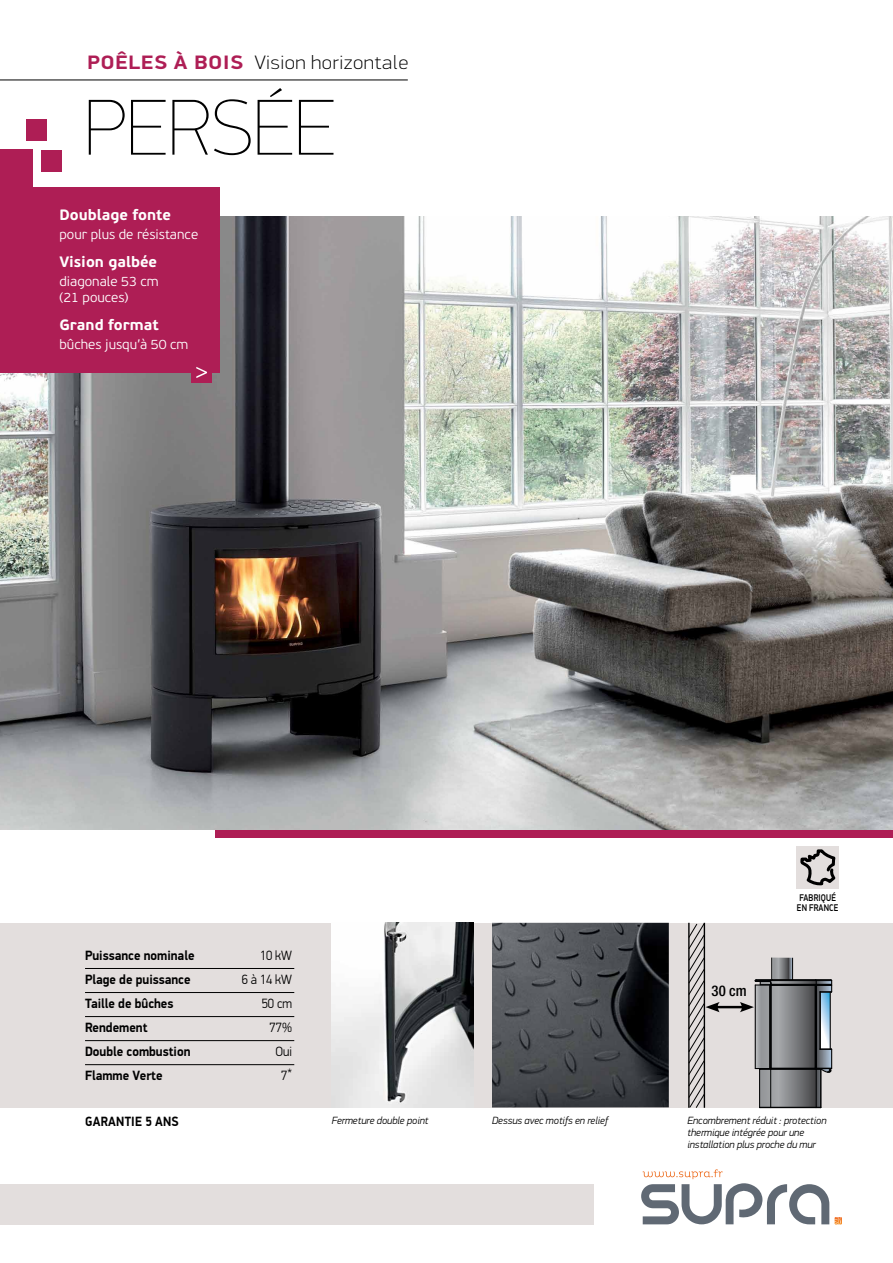
<style>
.page{position:relative;width:893px;height:1263px;background:#fff}
.page>*{position:absolute;margin:0;border:0;box-sizing:border-box;transform-origin:0 0}
.t1{font:100 79.5px "PF Din Display Pro";color:#000}
.t2{font:100 19.5px "PF Din Display Pro";letter-spacing:.02em;color:#000;scale:1.1 1}
.t3{font:700 15px "PF Beau Sans Pro";color:#fff}
.t4{font:500 condensed 14.7px "Helvetica Neue";color:#000}
.t5{font:700 13.5px "PF Din Display Pro";color:#000;scale:.95 1}
.t6{font:300 13.5px/16.5px "PF Beau Sans Pro";color:#fff}
.t7{font:300 13.5px "PF Din Display Pro";color:#000;scale:.95 1}
.t8{font:700 13.5px "PF Din Display Pro";letter-spacing:.02em;color:#000;scale:.9 1}
.t9{font:italic 300 10.5px/12px "PF Din Display Pro";color:#000}
.t10{font:500 9.75px/10.5px "PF Din Display Pro";letter-spacing:.02em;color:#000;scale:.83 1}
.s1{font-weight:700;color:#ae1e55}
</style>
<div class="page">
<div style="left:216px;top:780px;width:677px;height:58px;background:#ae1e55"></div>
<div style="left:0;top:923px;width:893px;height:185px;background:#e3dedd"></div>
<img style="left:0;top:217px;width:893px;height:612px">
<div style="left:0;top:1184px;width:593px;height:41px;background:#e3dedd"></div>
<svg style="left:835px;top:1217px;width:7px;height:7px"></svg>
<svg style="left:641px;top:1169px;width:188px;height:55px"></svg>
<div style="left:0;top:150px;width:32px;height:43px;background:#ae1e55"></div>
<div style="left:41px;top:150px;width:21px;height:21px;background:#ae1e55"></div>
<div style="left:27px;top:119px;width:20px;height:21px;background:#ae1e55"></div>
<div style="left:0;top:187px;width:220px;height:185px;background:#ae1e55"></div>
<div style="left:191px;top:362px;width:21px;height:21px;background:#ae1e55"></div>
<svg style="left:196px;top:367px;width:11px;height:11px"></svg>
<div style="left:796px;top:846px;width:43px;height:43px;background:#e3dedd"></div>
<svg style="left:800px;top:849px;width:36px;height:37px"></svg>
<hr style="left:85px;top:968px;width:209px;height:1px;background:#000">
<hr style="left:85px;top:992px;width:209px;height:1px;background:#000">
<hr style="left:85px;top:1016px;width:209px;height:1px;background:#000">
<hr style="left:85px;top:1040px;width:209px;height:1px;background:#000">
<hr style="left:85px;top:1064px;width:209px;height:1px;background:#000">
<img style="left:332px;top:923px;width:141px;height:184px">
<img style="left:492px;top:923px;width:177px;height:184px">
<svg style="left:773px;top:959px;width:18px;height:19px"></svg>
<div style="left:771px;top:957px;width:22px;height:23px;border:1px solid #000"></div>
<hr style="left:715px;top:1006px;width:29px;height:2px;background:#000">
<svg style="left:740px;top:978px;width:93px;height:131px"></svg>
<svg style="left:688px;top:923px;width:32px;height:185px"></svg>
<hr style="left:0;top:80px;width:408px;height:1px;background:#000">
<h2 class="t2" style="left:88px;top:51px;width:293px"><span class="s1">poêles à bois</span> Vision horizontale</h2>
<h1 class="t1" style="left:84px;top:82px;width:253px">PERSÉE</h1>
<h3 class="t3" style="left:60px;top:206px;width:113px">Doublage fonte</h3>
<p class="t6" style="left:60px;top:226px;width:140px">pour plus de résistance</p>
<h3 class="t3" style="left:60px;top:253px;width:99px">Vision galbée</h3>
<p class="t6" style="left:60px;top:273px;width:101px">diagonale 53 cm (21 pouces)</p>
<h3 class="t3" style="left:60px;top:316px;width:101px">Grand format</h3>
<p class="t6" style="left:60px;top:336px;width:130px">bûches jusqu’à 50 cm</p>
<p class="t5" style="left:85px;top:947px;width:117px">Puissance nominale</p>
<p class="t7" style="left:260px;top:948px;width:35px">10 kW</p>
<p class="t5" style="left:85px;top:971px;width:113px">Plage de puissance</p>
<p class="t7" style="left:242px;top:972px;width:55px">6 à 14 kW</p>
<p class="t5" style="left:85px;top:995px;width:95px">Taille de bûches</p>
<p class="t7" style="left:262px;top:996px;width:33px">50 cm</p>
<p class="t5" style="left:85px;top:1019px;width:67px">Rendement</p>
<p class="t7" style="left:270px;top:1020px;width:25px">77%</p>
<p class="t5" style="left:85px;top:1043px;width:112px">Double combustion</p>
<p class="t7" style="left:275px;top:1044px;width:19px">Oui</p>
<p class="t5" style="left:85px;top:1067px;width:83px">Flamme Verte</p>
<p class="t7" style="left:281px;top:1067px;width:13px">7*</p>
<p class="t8" style="left:85px;top:1113px;width:106px">GARANTIE 5 ANS</p>
<h3 class="t4" style="left:712px;top:982px;width:37px">30 cm</h3>
<p class="t10" style="left:797px;top:892px;width:51px">FABRIQUÉ<br>EN FRANCE</p>
<p class="t9" style="left:332px;top:1115px;width:98px">Fermeture double point</p>
<p class="t9" style="left:492px;top:1115px;width:118px">Dessus avec motifs en relief</p>
<p class="t9" style="left:687px;top:1115px;width:141px">Encombrement réduit : protection thermique intégrée pour une installation plus proche du mur</p>
</div>
